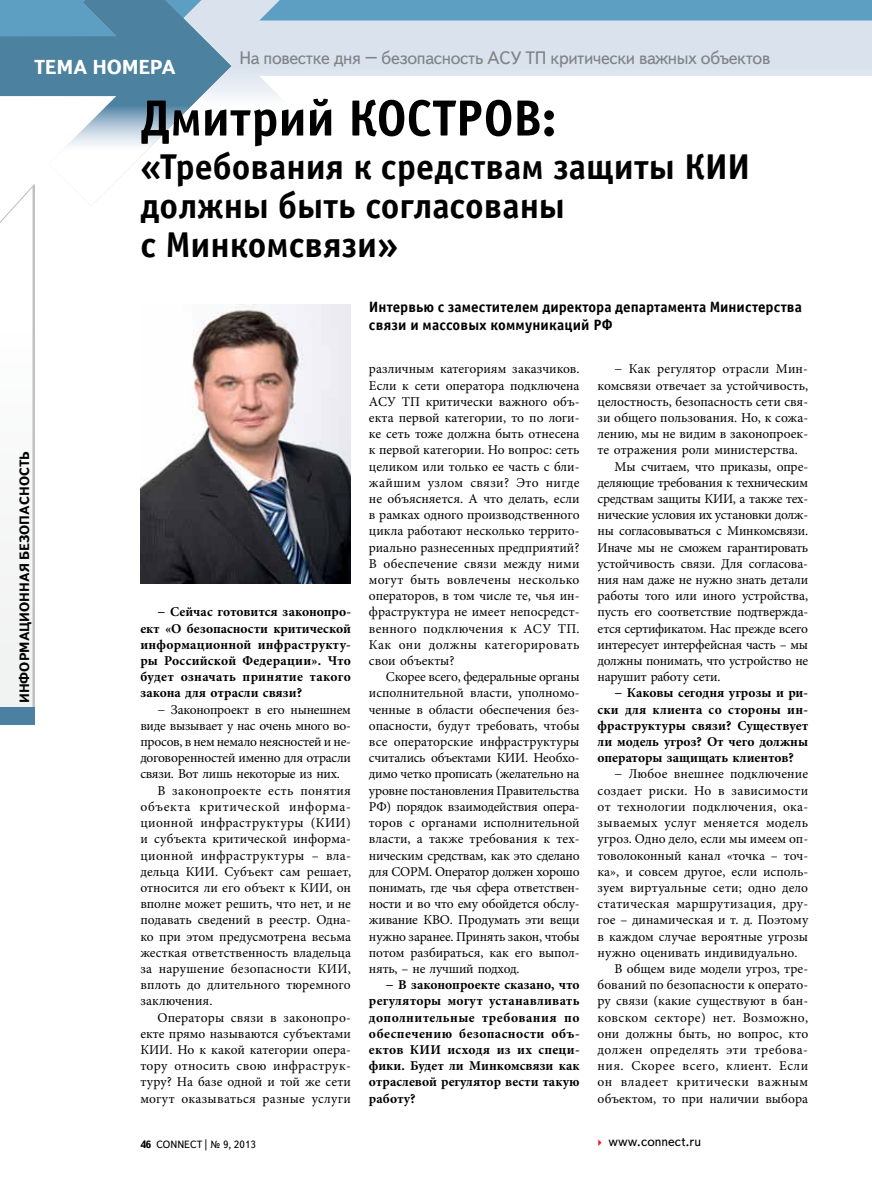
<style>
.page{position:relative;width:872px;height:1191px;background:#fff}
.page>*{position:absolute;margin:0;border:0;box-sizing:border-box;transform-origin:0 0}
.t1{font:700 51px "Officina Sans C";letter-spacing:-.005em;color:#000}
.t2{font:700 36px/39px "Officina Sans C";color:#000}
.t3{font:700 20.1px "Text Book C";letter-spacing:-.015em;color:#fff}
.t4{font:18px "Text Book C";letter-spacing:-.02em;color:#808285}
.t5{font:700 15px/18px "Officina Sans C";letter-spacing:.005em;color:#000}
.t6{font:13.5px/16.2px "Minion Pro";color:#000;text-align:justify}
.t7{font:700 13.5px/16.2px "Minion Pro";color:#000;text-align:justify}
.t8{font:13.5px "Minion Pro";letter-spacing:-.02em;color:#000}
.t9{font:13.5px "Minion Pro";letter-spacing:.025em;color:#000}
.t10{font:13.5px "Minion Pro";letter-spacing:.02em;color:#000}
.t11{font:13.5px "Minion Pro";letter-spacing:.03em;color:#000}
.t12{font:13.5px "Minion Pro";letter-spacing:.035em;color:#000}
.t13{font:700 13.5px "Text Book C";color:#000}
.t14{font:13.5px "Minion Pro";letter-spacing:.05em;color:#000}
.t15{font:13.5px "Minion Pro";letter-spacing:.04em;color:#000}
.t16{font:13.5px "Text Book C";color:#000}
.t17{font:10.5px "Text Book C";color:#000}
.s1{font-weight:700}
.s2{color:#ed1d24}
</style>
<div class="page">
<svg style="left:231px;top:0;width:641px;height:98px"></svg>
<svg style="left:0;top:0;width:231px;height:206px"></svg>
<div style="left:0;top:707px;width:35px;height:18px;background:#4b80a0"></div>
<svg style="left:0;top:184px;width:35px;height:523px"></svg>
<img style="left:140px;top:305px;width:211px;height:279px">
<h3 class="t3" style="left:34px;top:56px;width:143px">ТЕМА НОМЕРА</h3>
<h3 class="t4" style="left:240px;top:48px;width:532px">На повестке дня – безопасность АСУ ТП критически важных объектов</h3>
<h1 class="t1" style="left:140px;top:89px;width:418px">Дмитрий КОСТРОВ:</h1>
<h2 class="t2" style="left:140px;top:148px;width:611px">«Требования к средствам защиты КИИ должны быть согласованы<br>с Минкомсвязи»</h2>
<p class="t13" style="left:17px;top:703px;width:254px;rotate:-90deg">ИНФОРМАЦИОННАЯ БЕЗОПАСНОСТЬ</p>
<p class="t7" style="left:140px;top:604px;width:212px;text-indent:17px">− Сейчас готовится законопро&shy;ект «О безопасности критической информационной инфраструкту&shy;ры Российской Федерации». Что будет означать принятие такого закона для отрасли связи?</p>
<p class="t6" style="left:157px;top:701px;width:195px">− Законопроект в его нынешнем</p>
<p class="t8" style="left:140px;top:716px;width:212px">виде вызывает у нас очень много во-</p>
<p class="t8" style="left:140px;top:732px;width:212px">просов, в нем немало неясностей и не-</p>
<p class="t8" style="left:140px;top:749px;width:212px">договоренностей именно для отрасли</p>
<p class="t8" style="left:140px;top:765px;width:201px">связи. Вот лишь некоторые из них.</p>
<p class="t9" style="left:157px;top:781px;width:195px">В законопроекте есть понятия</p>
<p class="t14" style="left:140px;top:797px;width:212px">объекта критической информа-</p>
<p class="t9" style="left:140px;top:813px;width:212px">ционной инфраструктуры (КИИ)</p>
<p class="t6" style="left:140px;top:831px;width:212px">и субъекта критической информа-</p>
<p class="t11" style="left:140px;top:846px;width:212px">ционной инфраструктуры – вла-</p>
<p class="t6" style="left:140px;top:863px;width:212px">дельца КИИ. Субъект сам решает,</p>
<p class="t6" style="left:140px;top:879px;width:212px">относится ли его объект к КИИ, он</p>
<p class="t6" style="left:140px;top:895px;width:212px">вполне может решить, что нет, и не</p>
<p class="t6" style="left:140px;top:912px;width:212px">подавать сведений в реестр. Одна-</p>
<p class="t6" style="left:140px;top:928px;width:212px">ко при этом предусмотрена весьма</p>
<p class="t6" style="left:140px;top:944px;width:212px">жесткая ответственность владельца</p>
<p class="t6" style="left:140px;top:960px;width:212px">за нарушение безопасности КИИ,</p>
<p class="t6" style="left:140px;top:976px;width:212px">вплоть до длительного тюремного</p>
<p class="t6" style="left:140px;top:993px;width:74px">заключения.</p>
<p class="t6" style="left:157px;top:1009px;width:195px">Операторы связи в законопро-</p>
<p class="t6" style="left:140px;top:1025px;width:212px">екте прямо называются субъектами</p>
<p class="t6" style="left:140px;top:1041px;width:212px">КИИ. Но к какой категории опера-</p>
<p class="t9" style="left:140px;top:1056px;width:212px">тору относить свою инфраструк-</p>
<p class="t6" style="left:140px;top:1074px;width:212px">туру? На базе одной и той же сети</p>
<p class="t10" style="left:140px;top:1089px;width:212px">могут оказываться разные услуги</p>
<p class="t5" style="left:369px;top:298px;width:434px">Интервью с заместителем директора департамента Министерства связи и массовых коммуникаций РФ</p>
<p class="t6" style="left:369px;top:361px;width:212px">различным категориям заказчиков.<br>Если к сети оператора подключена АСУ ТП критически важного объ&shy;екта первой категории, то по логи&shy;ке сеть тоже должна быть отнесена к первой категории. Но вопрос: сеть целиком или только ее часть с бли&shy;жайшим узлом связи? Это нигде не объясняется. А что делать, если в рамках одного производственного цикла работают несколько террито&shy;риально разнесенных предприятий?<br>В обеспечение связи между ними могут быть вовлечены несколько операторов, в том числе те, чья ин&shy;фраструктура не имеет непосредст&shy;венного подключения к АСУ ТП.<br>Как они должны категорировать свои объекты?</p>
<p class="t6" style="left:369px;top:669px;width:212px;text-indent:17px">Скорее всего, федеральные органы исполнительной власти, уполномо&shy;ченные в области обеспечения без&shy;опасности, будут требовать, чтобы все операторские инфраструктуры считались объектами КИИ. Необхо&shy;димо четко прописать (желательно на уровне постановления Правительства РФ) порядок взаимодействия опера&shy;торов с органами исполнительной власти, а также требования к тех&shy;ническим средствам, как это сделано для СОРМ. Оператор должен хорошо понимать, где чья сфера ответствен&shy;ности и во что ему обойдется обслу&shy;живание КВО. Продумать эти вещи нужно заранее. Принять закон, чтобы потом разбираться, как его выпол&shy;нять, – не лучший подход.</p>
<p class="t7" style="left:369px;top:976px;width:212px;text-indent:17px">− В законопроекте сказано, что регуляторы могут устанавливать дополнительные требования по обеспечению безопасности объ&shy;ектов КИИ исходя из их специ&shy;фики. Будет ли Минкомсвязи как отраслевой регулятор вести такую работу?</p>
<p class="t6" style="left:614px;top:361px;width:195px">− Как регулятор отрасли Мин-</p>
<p class="t6" style="left:597px;top:377px;width:212px">комсвязи отвечает за устойчивость,</p>
<p class="t6" style="left:597px;top:393px;width:212px">целостность, безопасность сети свя-</p>
<p class="t6" style="left:597px;top:409px;width:212px">зи общего пользования. Но, к сожа-</p>
<p class="t6" style="left:597px;top:426px;width:212px">лению, мы не видим в законопроек-</p>
<p class="t6" style="left:597px;top:442px;width:202px">те отражения роли министерства.</p>
<p class="t6" style="left:614px;top:458px;width:195px">Мы считаем, что приказы, опре-</p>
<p class="t8" style="left:597px;top:473px;width:212px">деляющие требования к техническим</p>
<p class="t8" style="left:597px;top:489px;width:212px">средствам защиты КИИ, а также тех-</p>
<p class="t8" style="left:597px;top:506px;width:212px">нические условия их установки долж-</p>
<p class="t8" style="left:597px;top:522px;width:212px">ны согласовываться с Минкомсвязи.</p>
<p class="t8" style="left:597px;top:538px;width:212px">Иначе мы не сможем гарантировать</p>
<p class="t6" style="left:597px;top:555px;width:212px">устойчивость связи. Для согласова-</p>
<p class="t8" style="left:597px;top:570px;width:212px">ния нам даже не нужно знать детали</p>
<p class="t6" style="left:597px;top:588px;width:212px">работы того или иного устройства,</p>
<p class="t6" style="left:597px;top:604px;width:212px">пусть его соответствие подтвержда-</p>
<p class="t8" style="left:597px;top:619px;width:212px">ется сертификатом. Нас прежде всего</p>
<p class="t8" style="left:597px;top:635px;width:212px">интересует интерфейсная часть – мы</p>
<p class="t8" style="left:597px;top:651px;width:212px">должны понимать, что устройство не</p>
<p class="t6" style="left:597px;top:669px;width:124px">нарушит работу сети.</p>
<p class="t7" style="left:597px;top:685px;width:212px;text-indent:17px">− Каковы сегодня угрозы и ри&shy;ски для клиента со стороны ин&shy;фраструктуры связи? Существует ли модель угроз? От чего должны операторы защищать клиентов?</p>
<p class="t6" style="left:614px;top:766px;width:195px">− Любое внешнее подключение</p>
<p class="t10" style="left:597px;top:781px;width:212px">создает риски. Но в зависимости</p>
<p class="t10" style="left:597px;top:797px;width:212px">от технологии подключения, ока-</p>
<p class="t9" style="left:597px;top:813px;width:212px">зываемых услуг меняется модель</p>
<p class="t6" style="left:597px;top:831px;width:212px">угроз. Одно дело, если мы имеем оп-</p>
<p class="t6" style="left:597px;top:847px;width:212px">товолоконный канал «точка – точ-</p>
<p class="t6" style="left:597px;top:863px;width:212px">ка», и совсем другое, если исполь-</p>
<p class="t6" style="left:597px;top:879px;width:212px">зуем виртуальные сети; одно дело</p>
<p class="t10" style="left:597px;top:894px;width:212px">статическая маршрутизация, дру-</p>
<p class="t6" style="left:597px;top:912px;width:212px">гое – динамическая и т. д. Поэтому</p>
<p class="t6" style="left:597px;top:928px;width:212px">в каждом случае вероятные угрозы</p>
<p class="t6" style="left:597px;top:944px;width:201px">нужно оценивать индивидуально.</p>
<p class="t6" style="left:614px;top:960px;width:195px">В общем виде модели угроз, тре-</p>
<p class="t6" style="left:597px;top:976px;width:212px">бований по безопасности к операто-</p>
<p class="t6" style="left:597px;top:993px;width:212px">ру связи (какие существуют в бан-</p>
<p class="t9" style="left:597px;top:1008px;width:212px">ковском секторе) нет. Возможно,</p>
<p class="t6" style="left:597px;top:1025px;width:212px">они должны быть, но вопрос, кто</p>
<p class="t11" style="left:597px;top:1040px;width:212px">должен определять эти требова-</p>
<p class="t12" style="left:597px;top:1056px;width:212px">ния. Скорее всего, клиент. Если</p>
<p class="t15" style="left:597px;top:1073px;width:212px">он владеет критически важным</p>
<p class="t6" style="left:597px;top:1090px;width:212px">объектом, то при наличии выбора</p>
<p class="t17" style="left:140px;top:1138px;width:117px"><span class="s1">46</span> CONNECT | № 9, 2013</p>
<p class="t16" style="left:594px;top:1133px;width:108px"><span class="s2">✔</span> www.connect.ru</p>
</div>
